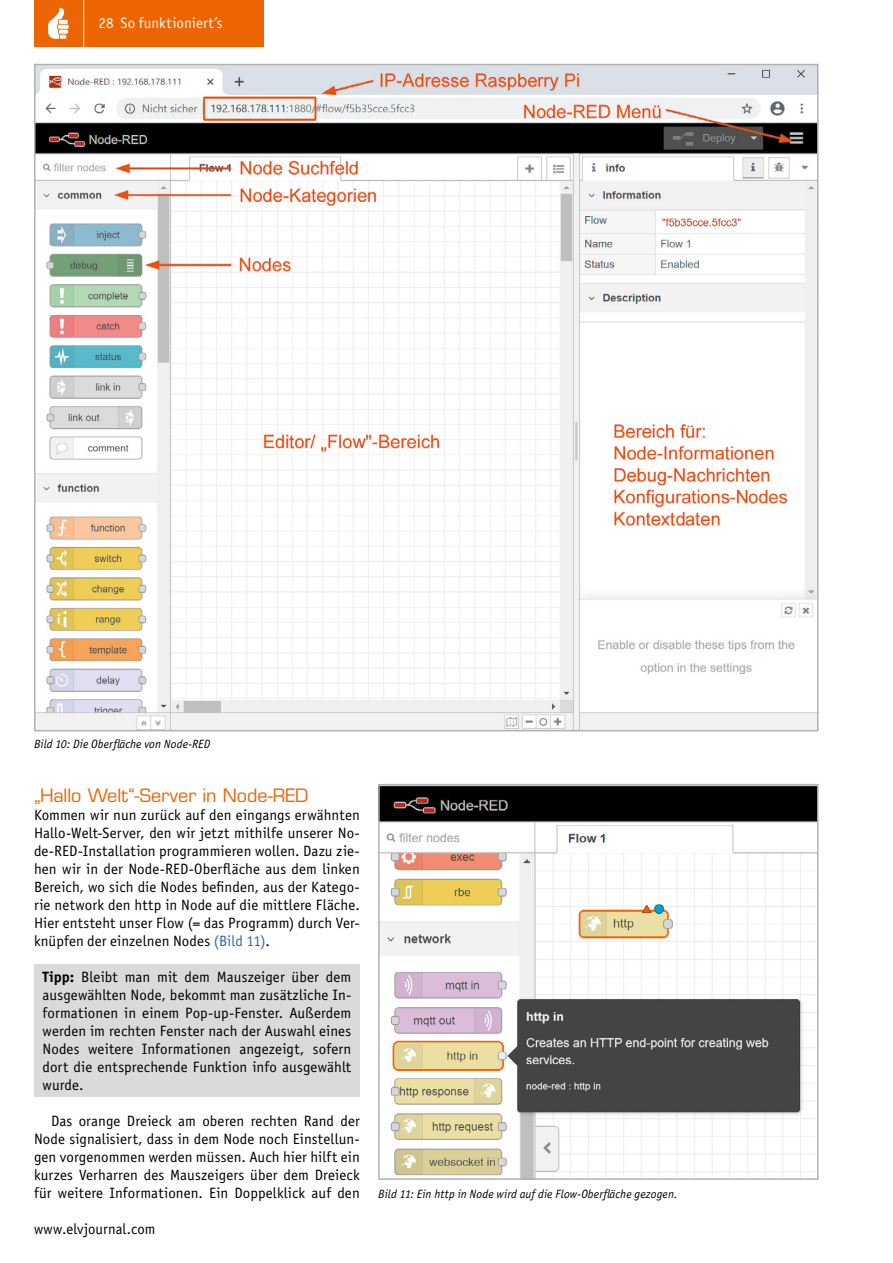
<style>
.page{position:relative;width:893px;height:1263px;background:#fff}
.page>*{position:absolute;margin:0;border:0;box-sizing:border-box;transform-origin:0 0}
.Subhead_5{font:18px "Eurostile LT Std";letter-spacing:-.005em;color:#ec6502}
.Fließtext_Neuer_Absa{font:15px/18px "Officina Sans Book ITC";letter-spacing:.005em;color:#000;text-align:justify}
.Fließtext_Neue_Zeile{font:15px/18px "Officina Sans Book ITC";letter-spacing:.005em;color:#000;text-align:justify}
.t1{font:15px "Officina Sans Book ITC";color:#fff}
.Bildunterschrift{font:italic 12px "Officina Sans Book ITC";letter-spacing:.005em;color:#000}
.s1{color:#2769b2}
.s2{font-family:"Officina Sans Bold ITC"}
</style>
<div class="page">
<div style="left:34px;top:0;width:230px;height:47px;background:#ec6502"></div>
<hr style="left:83px;top:0;width:1px;height:47px;background:#fff">
<svg style="left:48px;top:7px;width:21px;height:32px"></svg>
<div style="left:34px;top:964px;width:326px;height:132px;background:#dadada"></div>
<img style="left:37px;top:67px;width:778px;height:661px">
<img style="left:381px;top:787px;width:434px;height:390px">
<div style="left:378px;top:784px;width:440px;height:396px;border:2px solid #b1b2b3"></div>
<p class="t1" style="left:99px;top:13px;width:126px">28 So funktioniert’s</p>
<p class="Bildunterschrift" style="left:34px;top:736px;width:178px">Bild 10: Die Oberfläche von Node-RED</p>
<p class="Subhead_5" style="left:34px;top:784px;width:276px">„Hallo Welt“-Server in Node-RED</p>
<p class="Fließtext_Neuer_Absa" style="left:34px;top:805px;width:327px">Kommen wir nun zurück auf den eingangs erwähnten Hallo-Welt-Server, den wir jetzt mithilfe unserer No&shy;de-RED-Installation programmieren wollen. Dazu zie&shy;hen wir in der Node-RED-Oberfläche aus dem linken Bereich, wo sich die Nodes befinden, aus der Katego&shy;rie network den http in Node auf die mittlere Fläche.<br>Hier entsteht unser Flow (= das Programm) durch Ver&shy;knüpfen der einzelnen Nodes <span class="s1">(Bild 11)</span>.</p>
<p class="Fließtext_Neuer_Absa" style="left:43px;top:967px;width:310px"><span class="s2">Tipp:</span> Bleibt man mit dem Mauszeiger über dem ausgewählten Node, bekommt man zusätzliche In&shy;formationen in einem Pop-up-Fenster. Außerdem werden im rechten Fenster nach der Auswahl eines Nodes weitere Informationen angezeigt, sofern dort die entsprechende Funktion info ausgewählt wurde.</p>
<p class="Fließtext_Neue_Zeile" style="left:34px;top:1111px;width:327px;text-indent:17px">Das orange Dreieck am oberen rechten Rand der Node signalisiert, dass in dem Node noch Einstellun&shy;gen vorgenommen werden müssen. Auch hier hilft ein kurzes Verharren des Mauszeigers über dem Dreieck für weitere Informationen. Ein Doppelklick auf den</p>
<p class="Fließtext_Neuer_Absa" style="left:34px;top:1219px;width:123px">www.elvjournal.com</p>
<p class="Bildunterschrift" style="left:378px;top:1186px;width:301px">Bild 11: Ein http in Node wird auf die Flow-Oberfläche gezogen.</p>
</div>
